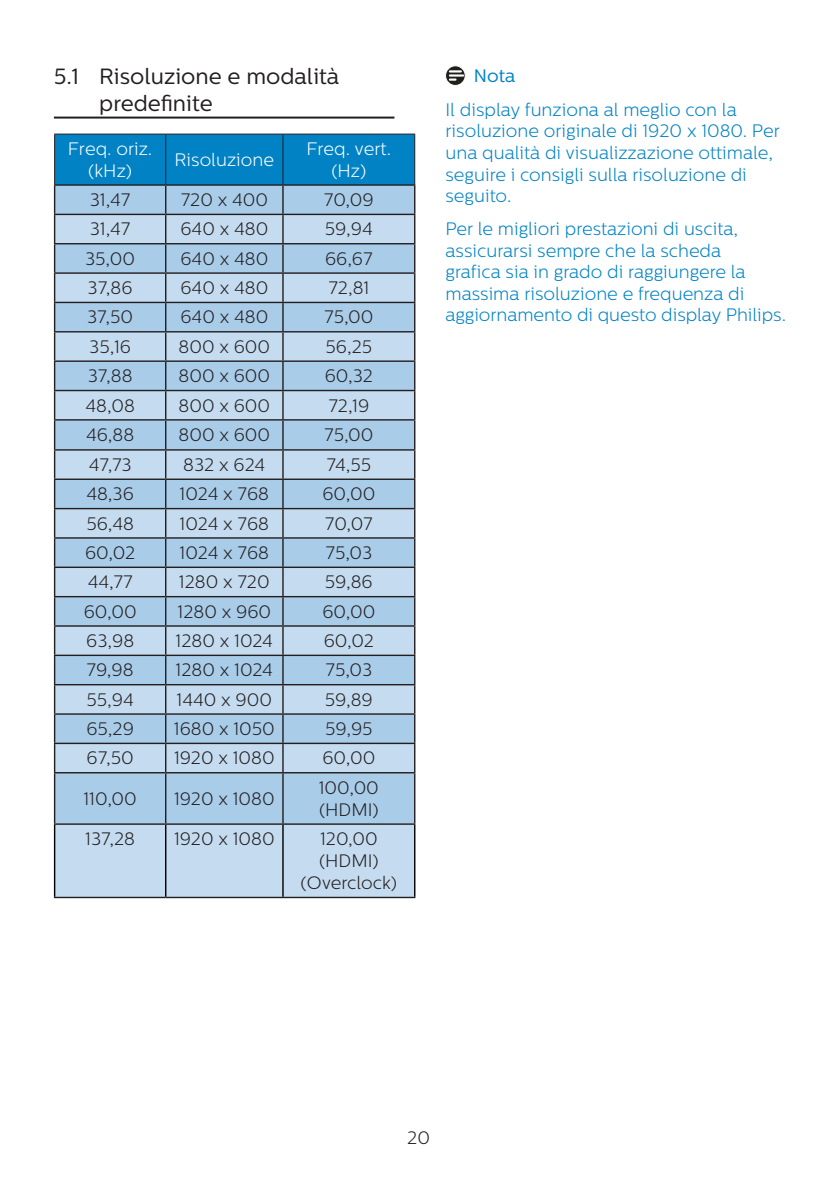
<style>
.page{position:relative;width:840px;height:1191px;background:#fff}
.page>*{position:absolute;margin:0;border:0;box-sizing:border-box;transform-origin:0 0}
.t1{font:22px/26.4px "Centrale Sans";color:#231f20}
.t2{font:300 18px/22px "Centrale Sans";color:#231f20}
.Heading_3{font:300 18px/21.6px "Centrale Sans";color:#0082c5}
.chapter-paragraph{font:300 18px/21.6px "Centrale Sans";color:#fff;text-align:center}
.Heading_3-2{font:18px "Centrale Sans";color:#0082c5}
</style>
<div class="page">
<hr style="left:54px;top:117px;width:340px;height:2px;background:#231f20">
<svg style="left:55px;top:773px;width:359px;height:123px;background:#b8d3eb"></svg>
<svg style="left:54px;top:135px;width:361px;height:637px;background:#a2c5e0"></svg>
<hr style="left:54px;top:772px;width:112px;height:1px;background:#231f20">
<hr style="left:54px;top:773px;width:1px;height:50px;background:#231f20">
<hr style="left:166px;top:772px;width:117px;height:1px;background:#231f20">
<hr style="left:165px;top:773px;width:1px;height:50px;background:#231f20">
<hr style="left:283px;top:772px;width:132px;height:1px;background:#231f20">
<hr style="left:282px;top:773px;width:1px;height:50px;background:#231f20">
<hr style="left:414px;top:773px;width:1px;height:50px;background:#231f20">
<hr style="left:54px;top:823px;width:112px;height:2px;background:#231f20">
<hr style="left:166px;top:823px;width:117px;height:2px;background:#231f20">
<hr style="left:283px;top:823px;width:132px;height:2px;background:#231f20">
<hr style="left:54px;top:896px;width:112px;height:2px;background:#231f20">
<hr style="left:166px;top:896px;width:117px;height:2px;background:#231f20">
<hr style="left:283px;top:896px;width:132px;height:2px;background:#231f20">
<hr style="left:54px;top:134px;width:112px;height:1px;background:#231f20">
<hr style="left:54px;top:135px;width:1px;height:49px;background:#231f20">
<hr style="left:166px;top:134px;width:117px;height:1px;background:#231f20">
<hr style="left:165px;top:135px;width:1px;height:49px;background:#231f20">
<hr style="left:283px;top:134px;width:132px;height:1px;background:#231f20">
<hr style="left:282px;top:135px;width:1px;height:49px;background:#231f20">
<hr style="left:414px;top:135px;width:1px;height:49px;background:#231f20">
<hr style="left:54px;top:825px;width:1px;height:71px;background:#000">
<hr style="left:165px;top:825px;width:1px;height:71px;background:#000">
<hr style="left:282px;top:825px;width:1px;height:71px;background:#000">
<hr style="left:414px;top:825px;width:1px;height:71px;background:#000">
<svg style="left:445px;top:66px;width:20px;height:19px"></svg>
<div style="left:445px;top:66px;width:20px;height:19px;border:1px solid #fff;border-radius:50%"></div>
<svg style="left:449px;top:70px;width:11px;height:2px"></svg>
<hr style="left:449px;top:74px;width:14px;height:3px;background:#fff">
<svg style="left:449px;top:78px;width:6px;height:3px"></svg>
<p class="t1" style="left:99px;top:64px;width:241px;text-indent:-45px">5.1 Risoluzione e modalità predefinite</p>
<p class="chapter-paragraph" style="left:68px;top:138px;width:86px">Freq. oriz. (kHz)</p>
<p class="chapter-paragraph" style="left:174px;top:149px;width:101px">Risoluzione</p>
<p class="chapter-paragraph" style="left:306px;top:138px;width:86px">Freq. vert. (Hz)</p>
<p class="t2" style="left:90px;top:189px;width:42px">31,47</p>
<p class="t2" style="left:180px;top:189px;width:89px">720 x 400</p>
<p class="t2" style="left:324px;top:189px;width:51px">70,09</p>
<p class="t2" style="left:90px;top:218px;width:42px">31,47</p>
<p class="t2" style="left:180px;top:218px;width:89px">640 x 480</p>
<p class="t2" style="left:325px;top:218px;width:49px">59,94</p>
<p class="t2" style="left:85px;top:247px;width:51px">35,00</p>
<p class="t2" style="left:180px;top:247px;width:89px">640 x 480</p>
<p class="t2" style="left:325px;top:247px;width:49px">66,67</p>
<p class="t2" style="left:88px;top:277px;width:46px">37,86</p>
<p class="t2" style="left:180px;top:277px;width:89px">640 x 480</p>
<p class="t2" style="left:328px;top:277px;width:42px">72,81</p>
<p class="t2" style="left:87px;top:306px;width:47px">37,50</p>
<p class="t2" style="left:180px;top:306px;width:89px">640 x 480</p>
<p class="t2" style="left:324px;top:306px;width:51px">75,00</p>
<p class="t2" style="left:89px;top:335px;width:43px">35,16</p>
<p class="t2" style="left:178px;top:335px;width:93px">800 x 600</p>
<p class="t2" style="left:325px;top:335px;width:48px">56,25</p>
<p class="t2" style="left:88px;top:365px;width:46px">37,88</p>
<p class="t2" style="left:178px;top:365px;width:93px">800 x 600</p>
<p class="t2" style="left:324px;top:365px;width:50px">60,32</p>
<p class="t2" style="left:85px;top:394px;width:51px">48,08</p>
<p class="t2" style="left:178px;top:394px;width:93px">800 x 600</p>
<p class="t2" style="left:328px;top:394px;width:42px">72,19</p>
<p class="t2" style="left:86px;top:423px;width:50px">46,88</p>
<p class="t2" style="left:178px;top:423px;width:93px">800 x 600</p>
<p class="t2" style="left:324px;top:423px;width:51px">75,00</p>
<p class="t2" style="left:89px;top:454px;width:44px">47,73</p>
<p class="t2" style="left:183px;top:454px;width:83px">832 x 624</p>
<p class="t2" style="left:326px;top:454px;width:46px">74,55</p>
<p class="t2" style="left:86px;top:483px;width:49px">48,36</p>
<p class="t2" style="left:179px;top:483px;width:91px">1024 x 768</p>
<p class="t2" style="left:322px;top:483px;width:54px">60,00</p>
<p class="t2" style="left:86px;top:512px;width:49px">56,48</p>
<p class="t2" style="left:179px;top:512px;width:91px">1024 x 768</p>
<p class="t2" style="left:325px;top:512px;width:49px">70,07</p>
<p class="t2" style="left:85px;top:542px;width:52px">60,02</p>
<p class="t2" style="left:179px;top:542px;width:91px">1024 x 768</p>
<p class="t2" style="left:325px;top:542px;width:48px">75,03</p>
<p class="t2" style="left:88px;top:571px;width:46px">44,77</p>
<p class="t2" style="left:179px;top:571px;width:92px">1280 x 720</p>
<p class="t2" style="left:325px;top:571px;width:49px">59,86</p>
<p class="t2" style="left:84px;top:600px;width:54px">60,00</p>
<p class="t2" style="left:177px;top:600px;width:95px">1280 x 960</p>
<p class="t2" style="left:322px;top:600px;width:54px">60,00</p>
<p class="t2" style="left:86px;top:630px;width:50px">63,98</p>
<p class="t2" style="left:175px;top:630px;width:99px">1280 x 1024</p>
<p class="t2" style="left:323px;top:630px;width:52px">60,02</p>
<p class="t2" style="left:87px;top:659px;width:49px">79,98</p>
<p class="t2" style="left:175px;top:659px;width:99px">1280 x 1024</p>
<p class="t2" style="left:325px;top:659px;width:48px">75,03</p>
<p class="t2" style="left:86px;top:688px;width:49px">55,94</p>
<p class="t2" style="left:176px;top:688px;width:97px">1440 x 900</p>
<p class="t2" style="left:325px;top:688px;width:49px">59,89</p>
<p class="t2" style="left:86px;top:718px;width:49px">65,29</p>
<p class="t2" style="left:174px;top:718px;width:102px">1680 x 1050</p>
<p class="t2" style="left:325px;top:718px;width:49px">59,95</p>
<p class="t2" style="left:87px;top:747px;width:48px">67,50</p>
<p class="t2" style="left:174px;top:747px;width:102px">1920 x 1080</p>
<p class="t2" style="left:322px;top:747px;width:54px">60,00</p>
<p class="t2" style="left:83px;top:787px;width:55px">110,00</p>
<p class="t2" style="left:174px;top:787px;width:102px">1920 x 1080</p>
<p class="t2" style="left:318px;top:776px;width:62px">100,00 (HDMI)</p>
<p class="t2" style="left:85px;top:828px;width:51px">137,28</p>
<p class="t2" style="left:174px;top:828px;width:102px">1920 x 1080</p>
<p class="t2" style="left:320px;top:828px;width:59px">120,00</p>
<p class="t2" style="left:319px;top:850px;width:61px">(HDMI)</p>
<p class="t2" style="left:300px;top:872px;width:98px">(Overclock)</p>
<p class="Heading_3-2" style="left:473px;top:65px;width:43px">Nota</p>
<p class="Heading_3" style="left:445px;top:99px;width:335px">Il display funziona al meglio con la risoluzione originale di 1920 x 1080. Per una qualità di visualizzazione ottimale, seguire i consigli sulla risoluzione di seguito.</p>
<p class="Heading_3" style="left:445px;top:218px;width:342px">Per le migliori prestazioni di uscita, assicurarsi sempre che la scheda<br>grafica sia in grado di raggiungere la massima risoluzione e frequenza di aggiornamento di questo display Philips.</p>
<p class="t2" style="left:407px;top:1127px;width:24px">20</p>
</div>
